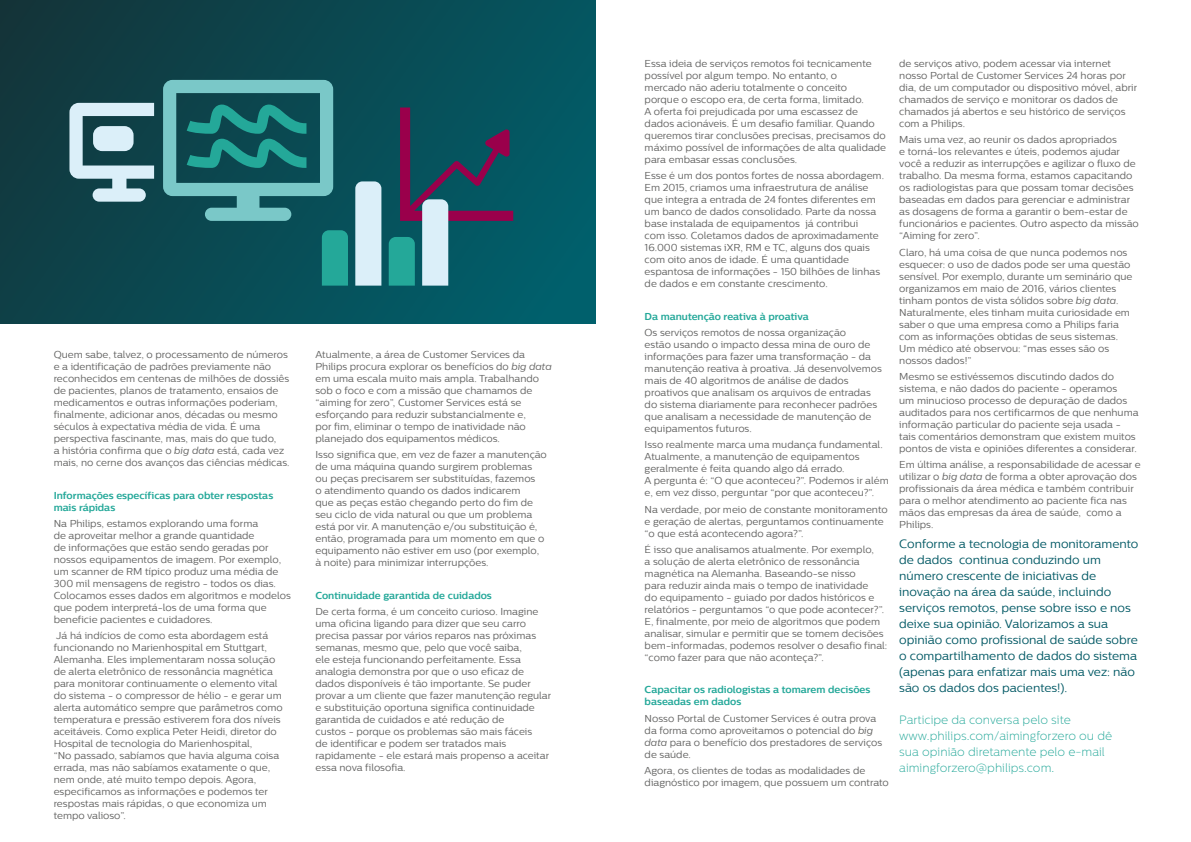
<style>
.page{position:relative;width:1191px;height:842px;background:#fff}
.page>*{position:absolute;margin:0;border:0;box-sizing:border-box;transform-origin:0 0}
.ParaStyle08__Leading{font:12px/16px "Centrale Sans";color:#005864}
.ParaStyle08__Leading-2{font:200 12px/16px "Centrale Sans";color:#24a899}
.ParaStyle01__Leading{font:10px/12px "Centrale Sans";color:#636362}
.ParaStyle07__Leading{font:10px/12px "Centrale Sans";color:#636362}
.ParaStyle01__Leading-2{font:700 10px/12px "Centrale Sans";color:#24a899}
.ParaStyle07__Leading-2{font:700 10px/12px "Centrale Sans";color:#24a899}
.s1{font-style:italic}
</style>
<div class="page">
<div style="left:0;top:0;width:595px;height:323px;background:linear-gradient(to right,#113a3f,#025b67)"></div>
<svg style="left:69px;top:103px;width:85px;height:99px;background:#72959d"></svg>
<svg style="left:163px;top:80px;width:170px;height:141px;background:#337f81"></svg>
<div style="left:93px;top:126px;width:41px;height:25px;background:#dbeff9;border-radius:9px"></div>
<svg style="left:322px;top:230px;width:26px;height:56px"></svg>
<div style="left:355px;top:181px;width:26px;height:105px;background:#dbeff9"></div>
<svg style="left:389px;top:107px;width:124px;height:179px;background:#315d6f"></svg>
<p class="ParaStyle07__Leading" style="left:54px;top:348px;width:237px">Quem sabe, talvez, o processamento de números e a identificação de padrões previamente não reconhecidos em centenas de milhões de dossiês de pacientes, planos de tratamento, ensaios de medicamentos e outras informações poderiam, finalmente, adicionar anos, décadas ou mesmo séculos à expectativa média de vida. É uma perspectiva fascinante, mas, mais do que tudo,<br>a história confirma que o <span class="s1">big data</span> está, cada vez mais, no cerne dos avanços das ciências médicas.</p>
<p class="ParaStyle07__Leading-2" style="left:54px;top:489px;width:221px">Informações específicas para obter respostas mais rápidas</p>
<p class="ParaStyle01__Leading" style="left:54px;top:517px;width:239px">Na Philips, estamos explorando uma forma<br>de aproveitar melhor a grande quantidade<br>de informações que estão sendo geradas por nossos equipamentos de imagem. Por exemplo, um scanner de RM típico produz uma média de 300 mil mensagens de registro - todos os dias.<br>Colocamos esses dados em algoritmos e modelos que podem interpretá-los de uma forma que beneficie pacientes e cuidadores.</p>
<p class="ParaStyle01__Leading" style="left:54px;top:629px;width:231px">Já há indícios de como esta abordagem está funcionando no Marienhospital em Stuttgart, Alemanha. Eles implementaram nossa solução de alerta eletrônico de ressonância magnética para monitorar continuamente o elemento vital do sistema - o compressor de hélio - e gerar um alerta automático sempre que parâmetros como temperatura e pressão estiverem fora dos níveis aceitáveis. Como explica Peter Heidi, diretor do Hospital de tecnologia do Marienhospital,<br>“No passado, sabíamos que havia alguma coisa errada, mas não sabíamos exatamente o que, nem onde, até muito tempo depois. Agora, especificamos as informações e podemos ter respostas mais rápidas, o que economiza um tempo valioso”.</p>
<p class="ParaStyle01__Leading" style="left:315px;top:348px;width:238px">Atualmente, a área de Customer Services da Philips procura explorar os benefícios do <span class="s1">big data </span>em uma escala muito mais ampla. Trabalhando sob o foco e com a missão que chamamos de “aiming for zero”, Customer Services está se esforçando para reduzir substancialmente e,<br>por fim, eliminar o tempo de inatividade não planejado dos equipamentos médicos.</p>
<p class="ParaStyle01__Leading" style="left:315px;top:449px;width:233px">Isso significa que, em vez de fazer a manutenção de uma máquina quando surgirem problemas ou peças precisarem ser substituídas, fazemos<br>o atendimento quando os dados indicarem<br>que as peças estão chegando perto do fim de seu ciclo de vida natural ou que um problema está por vir. A manutenção e/ou substituição é, então, programada para um momento em que o equipamento não estiver em uso (por exemplo, à noite) para minimizar interrupções.</p>
<p class="ParaStyle01__Leading-2" style="left:315px;top:589px;width:178px">Continuidade garantida de cuidados</p>
<p class="ParaStyle01__Leading" style="left:315px;top:605px;width:237px">De certa forma, é um conceito curioso. Imagine uma oficina ligando para dizer que seu carro precisa passar por vários reparos nas próximas semanas, mesmo que, pelo que você saiba,<br>ele esteja funcionando perfeitamente. Essa analogia demonstra por que o uso eficaz de dados disponíveis é tão importante. Se puder provar a um cliente que fazer manutenção regular e substituição oportuna significa continuidade garantida de cuidados e até redução de<br>custos - porque os problemas são mais fáceis<br>de identificar e podem ser tratados mais rapidamente - ele estará mais propenso a aceitar essa nova filosofia.</p>
<p class="ParaStyle01__Leading" style="left:644px;top:57px;width:243px">Essa ideia de serviços remotos foi tecnicamente possível por algum tempo. No entanto, o<br>mercado não aderiu totalmente o conceito<br>porque o escopo era, de certa forma, limitado.<br>A oferta foi prejudicada por uma escassez de dados acionáveis. É um desafio familiar. Quando queremos tirar conclusões precisas, precisamos do máximo possível de informações de alta qualidade para embasar essas conclusões.</p>
<p class="ParaStyle01__Leading" style="left:644px;top:170px;width:241px">Esse é um dos pontos fortes de nossa abordagem.<br>Em 2015, criamos uma infraestrutura de análise que integra a entrada de 24 fontes diferentes em um banco de dados consolidado. Parte da nossa base instalada de equipamentos já contribui<br>com isso. Coletamos dados de aproximadamente 16.000 sistemas iXR, RM e TC, alguns dos quais com oito anos de idade. É uma quantidade espantosa de informações - 150 bilhões de linhas de dados e em constante crescimento.</p>
<p class="ParaStyle07__Leading-2" style="left:644px;top:310px;width:166px">Da manutenção reativa à proativa</p>
<p class="ParaStyle01__Leading" style="left:644px;top:326px;width:239px">Os serviços remotos de nossa organização<br>estão usando o impacto dessa mina de ouro de informações para fazer uma transformação - da manutenção reativa à proativa. Já desenvolvemos mais de 40 algoritmos de análise de dados proativos que analisam os arquivos de entradas do sistema diariamente para reconhecer padrões que analisam a necessidade de manutenção de equipamentos futuros.</p>
<p class="ParaStyle01__Leading" style="left:644px;top:439px;width:245px">Isso realmente marca uma mudança fundamental.<br>Atualmente, a manutenção de equipamentos geralmente é feita quando algo dá errado.<br>A pergunta é: “O que aconteceu?”. Podemos ir além e, em vez disso, perguntar “por que aconteceu?”.</p>
<p class="ParaStyle01__Leading" style="left:644px;top:503px;width:244px">Na verdade, por meio de constante monitoramento e geração de alertas, perguntamos continuamente “o que está acontecendo agora?”.</p>
<p class="ParaStyle01__Leading" style="left:644px;top:543px;width:244px">É isso que analisamos atualmente. Por exemplo,<br>a solução de alerta eletrônico de ressonância magnética na Alemanha. Baseando-se nisso<br>para reduzir ainda mais o tempo de inatividade<br>do equipamento - guiado por dados históricos e relatórios - perguntamos “o que pode acontecer?”.<br>E, finalmente, por meio de algoritmos que podem analisar, simular e permitir que se tomem decisões bem-informadas, podemos resolver o desafio final: “como fazer para que não aconteça?”.</p>
<p class="ParaStyle01__Leading-2" style="left:644px;top:684px;width:227px">Capacitar os radiologistas a tomarem decisões baseadas em dados</p>
<p class="ParaStyle01__Leading" style="left:644px;top:712px;width:239px">Nosso Portal de Customer Services é outra prova da forma como aproveitamos o potencial do <span class="s1">big data</span> para o benefício dos prestadores de serviços de saúde.</p>
<p class="ParaStyle01__Leading" style="left:644px;top:764px;width:246px">Agora, os clientes de todas as modalidades de diagnóstico por imagem, que possuem um contrato</p>
<p class="ParaStyle01__Leading" style="left:899px;top:57px;width:239px">de serviços ativo, podem acessar via internet nosso Portal de Customer Services 24 horas por dia, de um computador ou dispositivo móvel, abrir chamados de serviço e monitorar os dados de chamados já abertos e seu histórico de serviços com a Philips.</p>
<p class="ParaStyle01__Leading" style="left:899px;top:134px;width:241px">Mais uma vez, ao reunir os dados apropriados<br>e torná-los relevantes e úteis, podemos ajudar você a reduzir as interrupções e agilizar o fluxo de trabalho. Da mesma forma, estamos capacitando os radiologistas para que possam tomar decisões baseadas em dados para gerenciar e administrar as dosagens de forma a garantir o bem-estar de funcionários e pacientes. Outro aspecto da missão “Aiming for zero”.</p>
<p class="ParaStyle01__Leading" style="left:899px;top:246px;width:235px">Claro, há uma coisa de que nunca podemos nos esquecer: o uso de dados pode ser uma questão sensível. Por exemplo, durante um seminário que organizamos em maio de 2016, vários clientes tinham pontos de vista sólidos sobre <span class="s1">big data</span>.<br>Naturalmente, eles tinham muita curiosidade em saber o que uma empresa como a Philips faria com as informações obtidas de seus sistemas.<br>Um médico até observou: “mas esses são os nossos dados!”</p>
<p class="ParaStyle01__Leading" style="left:899px;top:370px;width:241px">Mesmo se estivéssemos discutindo dados do sistema, e não dados do paciente - operamos<br>um minucioso processo de depuração de dados auditados para nos certificarmos de que nenhuma informação particular do paciente seja usada - tais comentários demonstram que existem muitos pontos de vista e opiniões diferentes a considerar.</p>
<p class="ParaStyle01__Leading" style="left:899px;top:458px;width:243px">Em última análise, a responsabilidade de acessar e utilizar o <span class="s1">big data</span> de forma a obter aprovação dos profissionais da área médica e também contribuir para o melhor atendimento ao paciente fica nas mãos das empresas da área de saúde, como a Philips.</p>
<p class="ParaStyle08__Leading" style="left:899px;top:536px;width:241px">Conforme a tecnologia de monitoramento de dados continua conduzindo um número crescente de iniciativas de inovação na área da saúde, incluindo serviços remotos, pense sobre isso e nos deixe sua opinião. Valorizamos a sua opinião como profissional de saúde sobre o compartilhamento de dados do sistema (apenas para enfatizar mais uma vez: não são os dados dos pacientes!).</p>
<p class="ParaStyle08__Leading-2" style="left:899px;top:712px;width:214px">Participe da conversa pelo site www.philips.com/aimingforzero ou dê sua opinião diretamente pelo e-mail aimingforzero@philips.com.</p>
</div>
